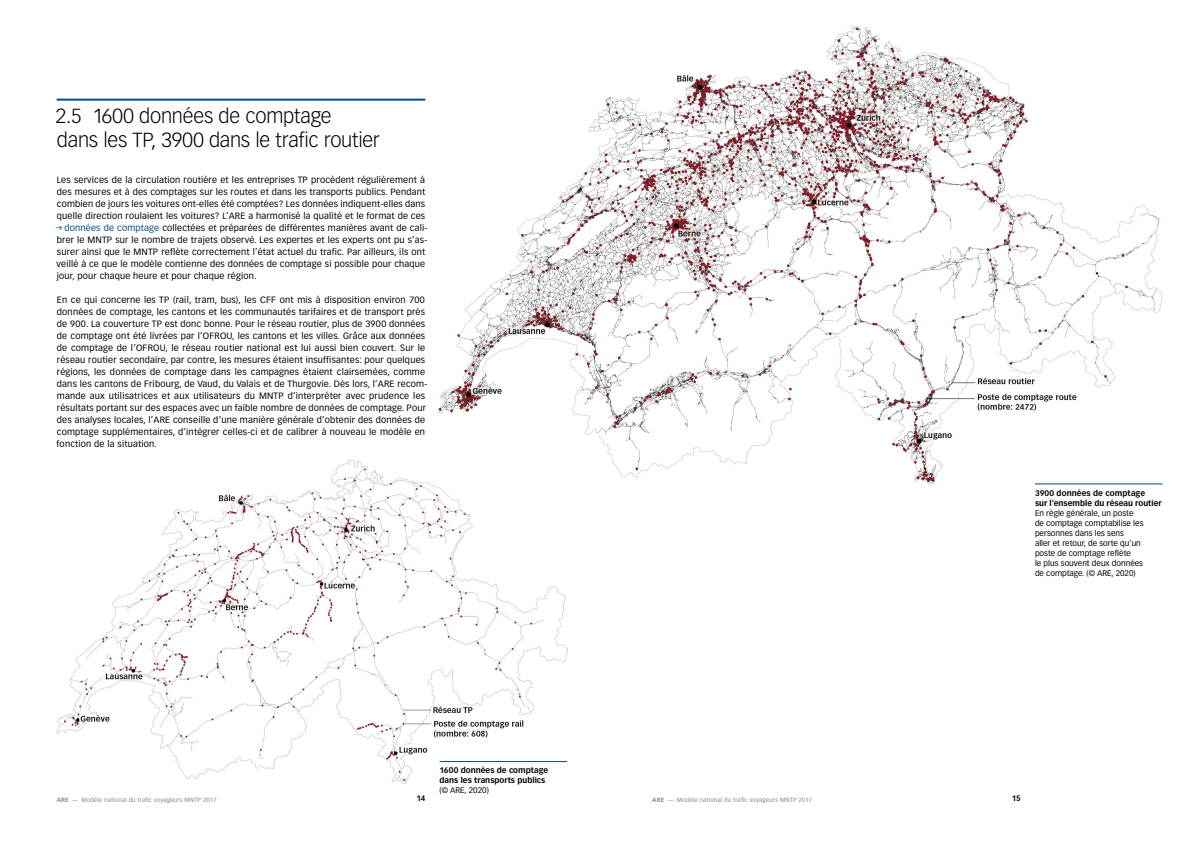
<style>
.page{position:relative;width:1191px;height:842px;background:#fff}
.page>*{position:absolute;margin:0;border:0;box-sizing:border-box;transform-origin:0 0}
.t1{font:300 20px/24px "Vectora LT Std";letter-spacing:-.01em;color:#000}
.t2{font:9px/12px "Vectora LT Std";letter-spacing:.02em;color:#000}
.t3{font:8px/10px "Vectora LT Std";color:#000}
.t4{font:700 8px/10px "Vectora LT Std";color:#000}
.t5{font:700 7.8px "Vectora LT Std";color:#000}
.t6{font:6px "Vectora LT Std";letter-spacing:.02em;color:#878988}
.s1{font-family:"Executive 55 Reg";color:#004b86}
.s2{color:#004b86}
.s3{font-weight:700}
</style>
<div class="page">
<img style="left:438px;top:26px;width:724px;height:459px">
<img style="left:57px;top:460px;width:511px;height:323px">
<hr style="left:57px;top:99px;width:368px;height:2px;background:#004b86">
<hr style="left:1035px;top:483px;width:127px;height:1px;background:#004b86">
<hr style="left:439px;top:761px;width:128px;height:1px;background:#004b86">
<h1 class="t1" style="left:56px;top:104px;width:326px">2.5 1600 données de comptage<br>dans les TP, 3900 dans le trafic routier</h1>
<p class="t2" style="left:57px;top:174px;width:370px;text-align:justify">Les services de la circulation routière et les entreprises TP procèdent régulièrement à des mesures et à des comptages sur les routes et dans les transports publics. Pendant combien de jours les voitures ont-elles été comptées? Les données indiquent-elles dans quelle direction roulaient les voitures? L’ARE a harmonisé la qualité et le format de ces</p>
<p class="t2" style="left:56px;top:222px;width:373px"><span class="s1">→</span> <span class="s2">données de comptage</span> collectées et préparées de différentes manières avant de cali&shy;brer le MNTP sur le nombre de trajets observé. Les expertes et les experts ont pu s’as&shy;surer ainsi que le MNTP reflète correctement l’état actuel du trafic. Par ailleurs, ils ont veillé à ce que le modèle contienne des données de comptage si possible pour chaque jour, pour chaque heure et pour chaque région.</p>
<p class="t2" style="left:57px;top:294px;width:372px">En ce qui concerne les TP (rail, tram, bus), les CFF ont mis à disposition environ 700 données de comptage, les cantons et les communautés tarifaires et de transport près de 900. La couverture TP est donc bonne. Pour le réseau routier, plus de 3900 données de comptage ont été livrées par l’OFROU, les cantons et les villes. Grâce aux données de comptage de l’OFROU, le réseau routier national est lui aussi bien couvert. Sur le réseau routier secondaire, par contre, les mesures étaient insuffisantes: pour quelques régions, les données de comptage dans les campagnes étaient clairsemées, comme dans les cantons de Fribourg, de Vaud, du Valais et de Thurgovie. Dès lors, l’ARE recom&shy;mande aux utilisatrices et aux utilisateurs du MNTP d’interpréter avec prudence les résultats portant sur des espaces avec un faible nombre de données de comptage. Pour des analyses locales, l’ARE conseille d’une manière générale d’obtenir des données de comptage supplémentaires, d’intégrer celles-ci et de calibrer à nouveau le modèle en fonction de la situation.</p>
<p class="t4" style="left:1035px;top:488px;width:128px">3900 données de comptage<br>sur l’ensemble du réseau routier</p>
<p class="t3" style="left:1035px;top:508px;width:110px">En règle générale, un poste de comptage comptabilise les personnes dans les sens<br>aller et retour, de sorte qu’un poste de comptage reflète<br>le plus souvent deux données de comptage. (© ARE, 2020)</p>
<p class="t4" style="left:439px;top:765px;width:110px">1600 données de comptage dans les transports publics</p>
<p class="t3" style="left:439px;top:786px;width:51px">(© ARE, 2020)</p>
<p class="t6" style="left:57px;top:796px;width:161px"><span class="s3">ARE</span> — Modèle national du trafic voyageurs MNTP 2017</p>
<p class="t5" style="left:416px;top:794px;width:10px">14</p>
<p class="t6" style="left:652px;top:796px;width:161px"><span class="s3">ARE</span> — Modèle national du trafic voyageurs MNTP 2017</p>
<p class="t5" style="left:1012px;top:794px;width:10px">15</p>
</div>
